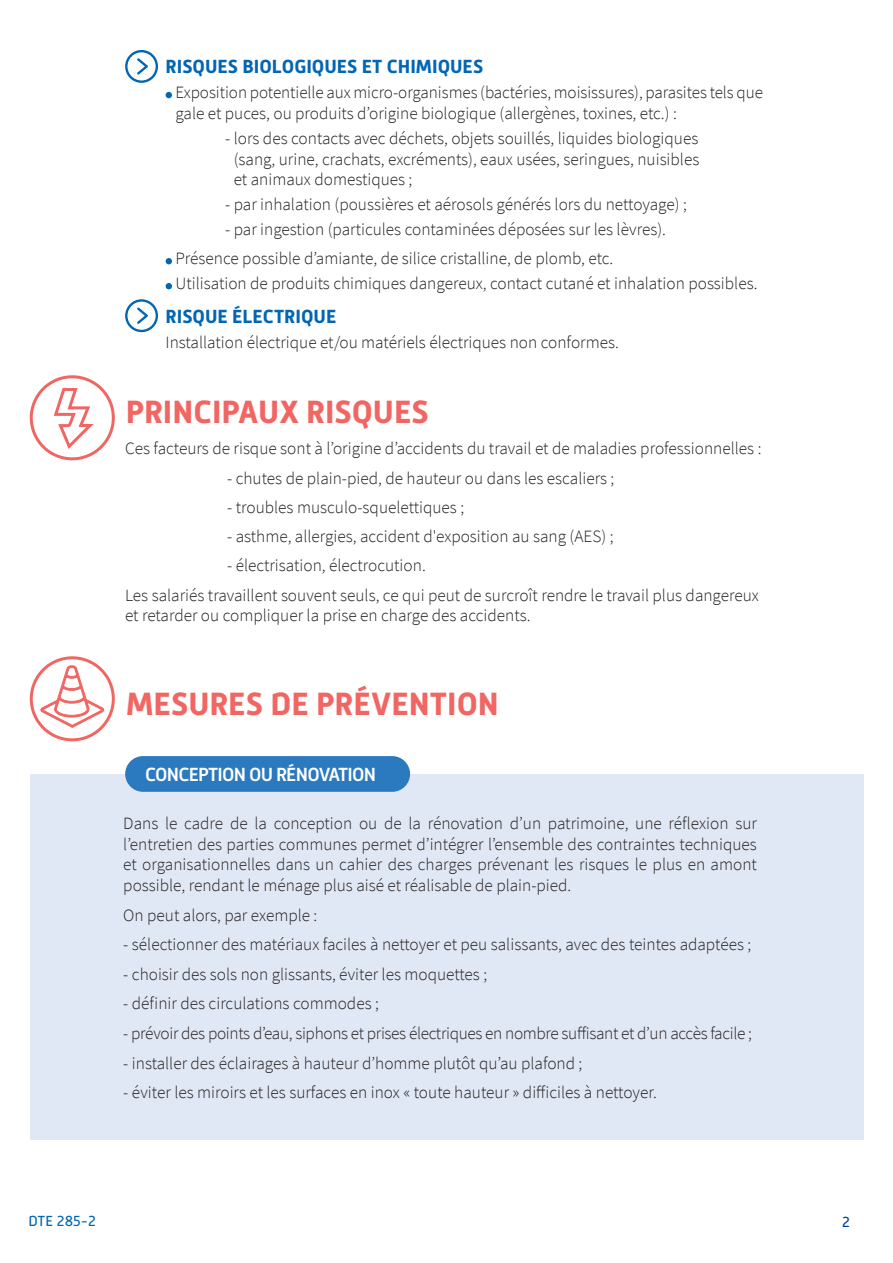
<style>
.page{position:relative;width:893px;height:1263px;background:#fff}
.page>*{position:absolute;margin:0;border:0;box-sizing:border-box;transform-origin:0 0}
.t1{font:700 33px "Mic 32 New";color:#f16662}
.t2{font:700 19.5px "Mic 32 New";color:#0166b3}
.t3{font:500 19.5px "Mic 32 New";letter-spacing:-.04em;color:#fff}
.t4{font:300 17.25px/20.7px "Source Sans Pro";color:#231f20}
.t5{font:300 17.25px "Source Sans Pro";letter-spacing:-.02em;color:#231f20}
.t6{font:15px "Mic 32 New";color:#0166b3}
.t7{font:15px "Mic 32 New";color:#003f9e}
</style>
<div class="page">
<svg style="left:166px;top:92px;width:6px;height:6px"></svg>
<svg style="left:166px;top:258px;width:6px;height:6px"></svg>
<svg style="left:166px;top:283px;width:6px;height:6px"></svg>
<svg style="left:125px;top:50px;width:33px;height:33px"></svg>
<svg style="left:125px;top:299px;width:33px;height:33px"></svg>
<div style="left:30px;top:656px;width:85px;height:85px;border:3px solid #f16662;border-radius:50%"></div>
<svg style="left:40px;top:665px;width:64px;height:63px"></svg>
<div style="left:30px;top:774px;width:833px;height:366px;background:#e1e8f5"></div>
<div style="left:125px;top:756px;width:285px;height:36px;background:#2b79be;border-radius:18px"></div>
<div style="left:30px;top:375px;width:85px;height:85px;border:3px solid #f16662;border-radius:50%"></div>
<svg style="left:52px;top:388px;width:42px;height:64px"></svg>
<p class="t2" style="left:166px;top:55px;width:319px">RISQUES BIOLOGIQUES ET CHIMIQUES</p>
<p class="t4" style="left:175px;top:82px;width:589px">Exposition potentielle aux micro-organismes (bactéries, moisissures), parasites tels que gale et puces, ou produits d’origine biologique (allergènes, toxines, etc.) :</p>
<p class="t4" style="left:234px;top:128px;width:467px;text-align:justify;text-indent:-9px">- lors des contacts avec déchets, objets souillés, liquides biologiques (sang, urine, crachats, excréments), eaux usées, seringues, nuisibles et animaux domestiques ;</p>
<p class="t4" style="left:225px;top:194px;width:463px">- par inhalation (poussières et aérosols générés lors du nettoyage) ;</p>
<p class="t4" style="left:175px;top:215px;width:492px;line-height:29.2px;text-indent:50px">- par ingestion (particules contaminées déposées sur les lèvres).<br>Présence possible d’amiante, de silice cristalline, de plomb, etc.</p>
<p class="t4" style="left:175px;top:273px;width:583px">Utilisation de produits chimiques dangereux, contact cutané et inhalation possibles.</p>
<p class="t2" style="left:166px;top:305px;width:172px">RISQUE ÉLECTRIQUE</p>
<p class="t4" style="left:166px;top:332px;width:455px">Installation électrique et/ou matériels électriques non conformes.</p>
<h1 class="t1" style="left:126px;top:393px;width:305px">PRINCIPAUX RISQUES</h1>
<p class="t4" style="left:125px;top:438px;width:638px">Ces facteurs de risque sont à l’origine d’accidents du travail et de maladies professionnelles :</p>
<p class="t4" style="left:227px;top:468px;width:389px">- chutes de plain-pied, de hauteur ou dans les escaliers ;</p>
<p class="t4" style="left:227px;top:497px;width:238px">- troubles musculo-squelettiques ;</p>
<p class="t4" style="left:227px;top:526px;width:388px">- asthme, allergies, accident d'exposition au sang (AES) ;</p>
<p class="t4" style="left:125px;top:551px;width:635px;line-height:29.2px;text-indent:102px">- électrisation, électrocution.<br>Les salariés travaillent souvent seuls, ce qui peut de surcroît rendre le travail plus dangereux</p>
<p class="t4" style="left:125px;top:605px;width:407px">et retarder ou compliquer la prise en charge des accidents.</p>
<h1 class="t1" style="left:126px;top:685px;width:374px">MESURES DE PRÉVENTION</h1>
<p class="t3" style="left:145px;top:763px;width:233px">CONCEPTION OU RÉNOVATION</p>
<p class="t4" style="left:123px;top:812px;width:635px;text-align:justify">Dans le cadre de la conception ou de la rénovation d’un patrimoine, une réflexion sur l’entretien des parties communes permet d’intégrer l’ensemble des contraintes techniques et organisationnelles dans un cahier des charges prévenant les risques le plus en amont possible, rendant le ménage plus aisé et réalisable de plain-pied.</p>
<p class="t4" style="left:123px;top:905px;width:196px">On peut alors, par exemple :</p>
<p class="t4" style="left:123px;top:934px;width:629px">- sélectionner des matériaux faciles à nettoyer et peu salissants, avec des teintes adaptées ;</p>
<p class="t4" style="left:123px;top:964px;width:365px">- choisir des sols non glissants, éviter les moquettes ;</p>
<p class="t4" style="left:123px;top:993px;width:257px">- définir des circulations commodes ;</p>
<p class="t5" style="left:123px;top:1023px;width:630px">- prévoir des points d’eau, siphons et prises électriques en nombre suffisant et d’un accès facile ;</p>
<p class="t4" style="left:123px;top:1052px;width:461px">- installer des éclairages à hauteur d’homme plutôt qu’au plafond ;</p>
<p class="t4" style="left:123px;top:1082px;width:535px">- éviter les miroirs et les surfaces en inox « toute hauteur » difficiles à nettoyer.</p>
<p class="t6" style="left:28px;top:1212px;width:69px">DTE 285-2</p>
<p class="t7" style="left:842px;top:1213px;width:9px">2</p>
</div>
